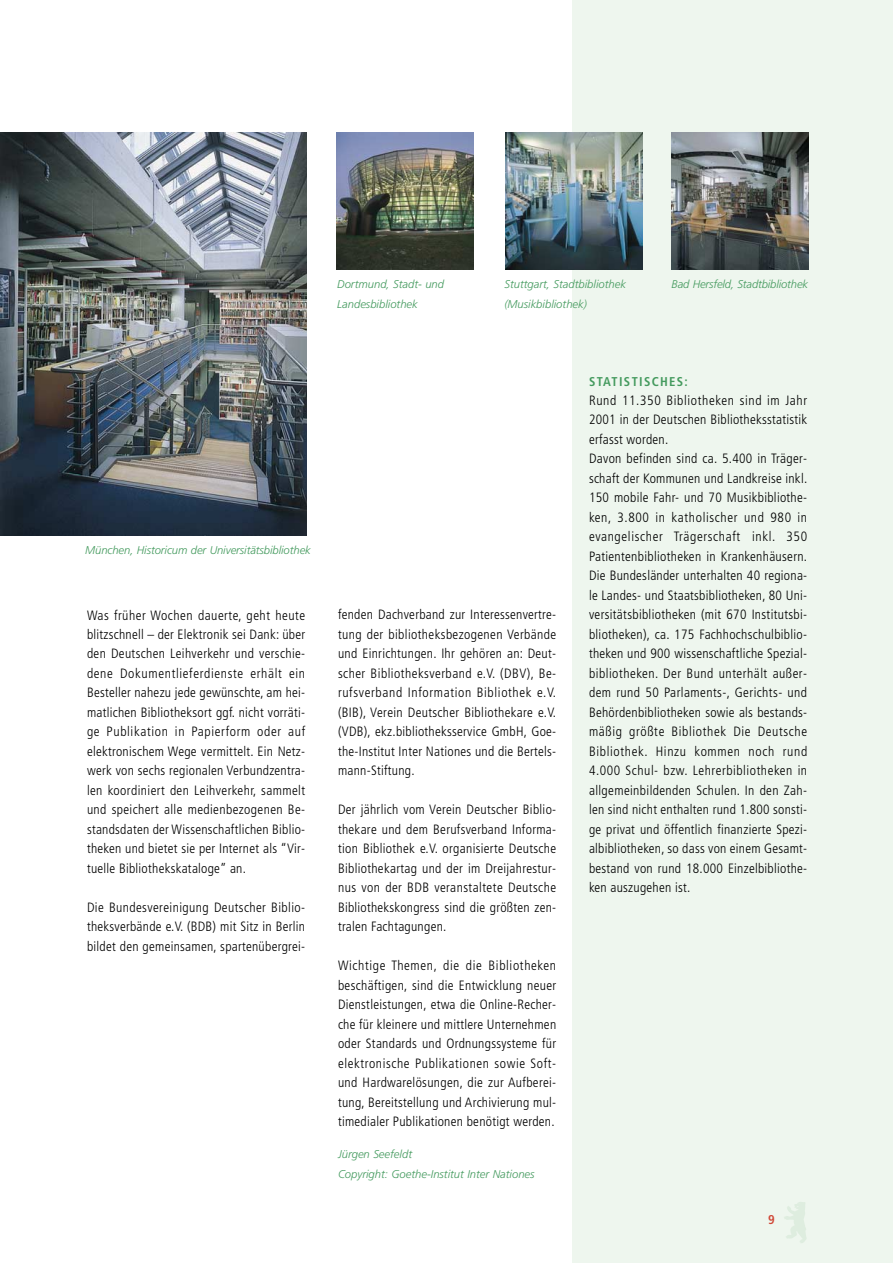
<style>
.page{position:relative;width:893px;height:1263px;background:#fff}
.page>*{position:absolute;margin:0;border:0;box-sizing:border-box;transform-origin:0 0}
.t1{font:300 condensed 13.5px/19.5px "Frutiger";letter-spacing:.02em;color:#000;text-align:justify}
.t2{font:700 condensed 12.75px "Frutiger";letter-spacing:.105em;color:#449a5e}
.t3{font:700 condensed 12.75px "Frutiger";color:#d04837}
.t4{font:italic 300 11.25px/19.5px "Frutiger";color:#449a5e}
</style>
<div class="page">
<div style="left:571px;top:0;width:321px;height:1263px;background:#eef6ee"></div>
<svg style="left:784px;top:1202px;width:22px;height:41px"></svg>
<img style="left:0;top:132px;width:307px;height:403px">
<img style="left:336px;top:132px;width:138px;height:137px">
<img style="left:505px;top:132px;width:137px;height:137px">
<img style="left:671px;top:132px;width:137px;height:137px">
<p class="t4" style="left:337px;top:275px;width:108px">Dortmund, Stadt- und<br>Landesbibliothek</p>
<p class="t4" style="left:504px;top:275px;width:123px">Stuttgart, Stadtbibliothek (Musikbibliothek)</p>
<p class="t4" style="left:671px;top:275px;width:138px">Bad Hersfeld, Stadtbibliothek</p>
<p class="t4" style="left:85px;top:542px;width:227px">München, Historicum der Universitätsbibliothek</p>
<p class="t1" style="left:87px;top:606px;width:220px">Was früher Wochen dauerte, geht heute blitzschnell – der Elektronik sei Dank: über den Deutschen Leihverkehr und verschie&shy;dene Dokumentlieferdienste erhält ein Besteller nahezu jede gewünschte, am hei&shy;matlichen Bibliotheksort ggf. nicht vorräti&shy;ge Publikation in Papierform oder auf elektronischem Wege vermittelt. Ein Netz&shy;werk von sechs regionalen Verbundzentra&shy;len koordiniert den Leihverkehr, sammelt und speichert alle medienbezogenen Be&shy;standsdaten der Wissenschaftlichen Biblio&shy;theken und bietet sie per Internet als “Vir&shy;tuelle Bibliothekskataloge” an.</p>
<p class="t1" style="left:87px;top:899px;width:220px">Die Bundesvereinigung Deutscher Biblio&shy;theksverbände e.V. (BDB) mit Sitz in Berlin bildet den gemeinsamen, spartenübergrei-</p>
<p class="t1" style="left:338px;top:606px;width:220px">fenden Dachverband zur Interessenvertre&shy;tung der bibliotheksbezogenen Verbände und Einrichtungen. Ihr gehören an: Deut&shy;scher Bibliotheksverband e.V. (DBV), Be&shy;rufsverband Information Bibliothek e.V. (BIB), Verein Deutscher Bibliothekare e.V. (VDB), ekz.bibliotheksservice GmbH, Goe&shy;the-Institut Inter Nationes und die Bertels&shy;mann-Stiftung.</p>
<p class="t1" style="left:338px;top:801px;width:220px">Der jährlich vom Verein Deutscher Biblio&shy;thekare und dem Berufsverband Informa&shy;tion Bibliothek e.V. organisierte Deutsche Bibliothekartag und der im Dreijahrestur&shy;nus von der BDB veranstaltete Deutsche Bibliothekskongress sind die größten zen&shy;tralen Fachtagungen.</p>
<p class="t1" style="left:338px;top:957px;width:220px">Wichtige Themen, die die Bibliotheken beschäftigen, sind die Entwicklung neuer Dienstleistungen, etwa die Online-Recher&shy;che für kleinere und mittlere Unternehmen oder Standards und Ordnungssysteme für elektronische Publikationen sowie Soft&shy;und Hardwarelösungen, die zur Aufberei&shy;tung, Bereitstellung und Archivierung mul&shy;timedialer Publikationen benötigt werden.</p>
<p class="t4" style="left:338px;top:1145px;width:198px">Jürgen Seefeldt<br>Copyright: Goethe-Institut Inter Nationes</p>
<p class="t2" style="left:589px;top:376px;width:100px">STATISTISCHES:</p>
<p class="t1" style="left:589px;top:392px;width:220px;text-align:left">Rund 11.350 Bibliotheken sind im Jahr 2001 in der Deutschen Bibliotheksstatistik erfasst worden.<br>Davon befinden sind ca. 5.400 in Träger&shy;schaft der Kommunen und Landkreise inkl.<br>150 mobile Fahr- und 70 Musikbibliothe&shy;ken, 3.800 in katholischer und 980 in evangelischer Trägerschaft inkl. 350<br>Patientenbibliotheken in Krankenhäusern.<br>Die Bundesländer unterhalten 40 regiona&shy;le Landes- und Staatsbibliotheken, 80 Uni&shy;versitätsbibliotheken (mit 670 Institutsbi&shy;bliotheken), ca. 175 Fachhochschulbiblio&shy;theken und 900 wissenschaftliche Spezial&shy;bibliotheken. Der Bund unterhält außer&shy;dem rund 50 Parlaments-, Gerichts- und Behördenbibliotheken sowie als bestands&shy;mäßig größte Bibliothek Die Deutsche Bibliothek. Hinzu kommen noch rund 4.000 Schul- bzw. Lehrerbibliotheken in allgemeinbildenden Schulen. In den Zah&shy;len sind nicht enthalten rund 1.800 sonsti&shy;ge privat und öffentlich finanzierte Spezi&shy;albibliotheken, so dass von einem Gesamt&shy;bestand von rund 18.000 Einzelbibliothe&shy;ken auszugehen ist.</p>
<p class="t3" style="left:768px;top:1215px;width:8px">9</p>
</div>
